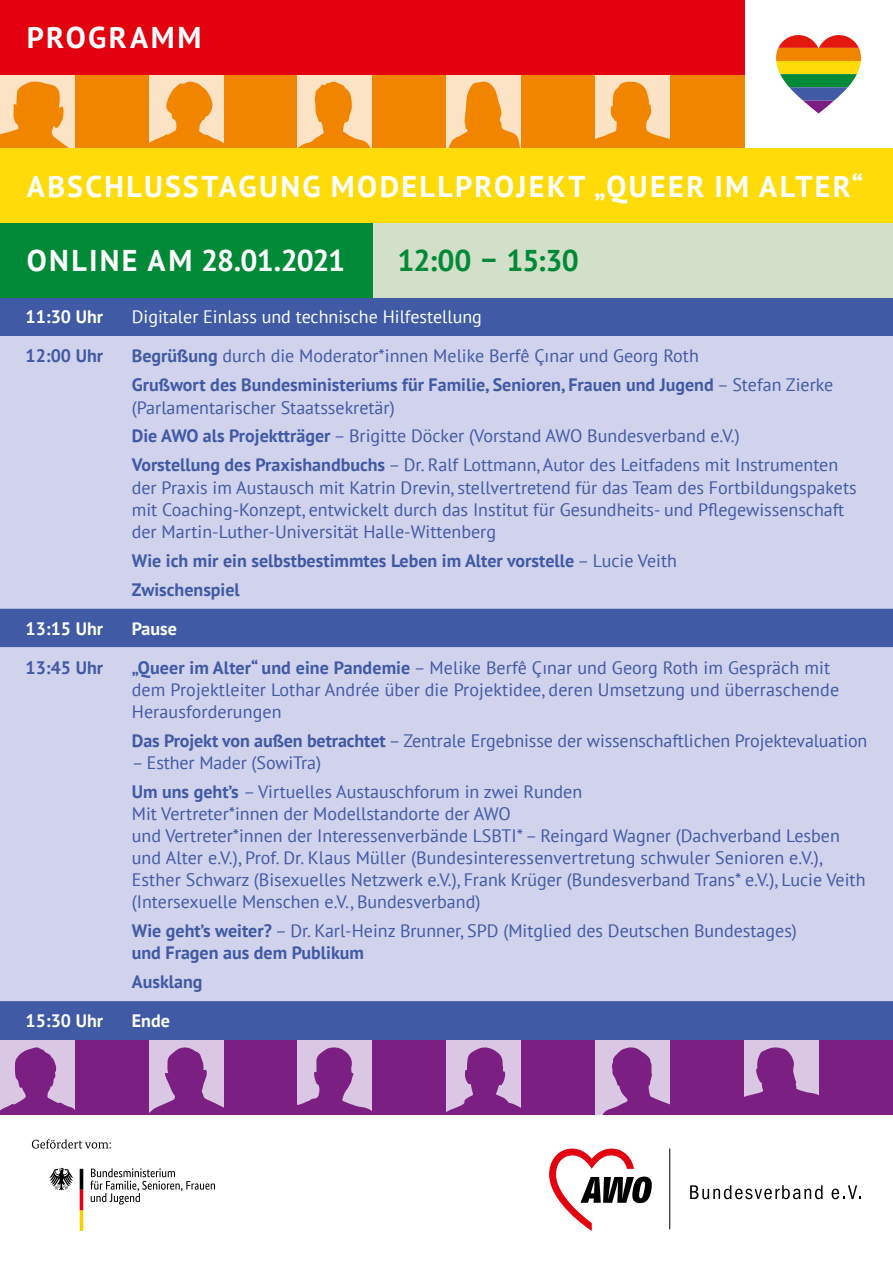
<style>
.page{position:relative;width:893px;height:1263px;background:#fff}
.page>*{position:absolute;margin:0;border:0;box-sizing:border-box;transform-origin:0 0}
.t1{font:700 30px "PT Sans";letter-spacing:.08em;color:#fff}
.t2{font:700 30px "PT Sans";letter-spacing:-.025em;color:#008a37}
.t3{font:18px/22px "PT Sans";color:#415aa6}
.t4{font:700 18px/29px "PT Sans";color:#415aa6}
.t5{font:18px "PT Sans";color:#fff}
.t6{font:700 18px "PT Sans";color:#fff}
.s1{font-weight:400}
.s2{font-weight:700}
</style>
<div class="page">
<div style="left:0;top:74px;width:744px;height:75px;background:#f18500"></div>
<div style="left:0;top:297px;width:893px;height:743px;background:#415aa6"></div>
<div style="left:0;top:336px;width:893px;height:665px;background:#d1d2eb"></div>
<div style="left:372px;top:223px;width:521px;height:74px;background:#d2dfc9"></div>
<div style="left:0;top:1040px;width:893px;height:74px;background:#7b1f82"></div>
<svg style="left:776px;top:35px;width:85px;height:79px"></svg>
<svg style="left:32px;top:1139px;width:79px;height:9px"></svg>
<svg style="left:90px;top:1168px;width:125px;height:36px"></svg>
<svg style="left:49px;top:1168px;width:24px;height:22px"></svg>
<svg style="left:80px;top:1169px;width:3px;height:62px"></svg>
<svg style="left:549px;top:1148px;width:103px;height:83px"></svg>
<hr style="left:669px;top:1148px;width:1px;height:81px;background:#000">
<svg style="left:690px;top:1185px;width:132px;height:14px"></svg>
<svg style="left:832px;top:1185px;width:29px;height:14px"></svg>
<div style="left:446px;top:74px;width:75px;height:75px;background:#fde3c6"></div>
<svg style="left:446px;top:81px;width:75px;height:68px"></svg>
<div style="left:298px;top:74px;width:74px;height:75px;background:#fde3c6"></div>
<svg style="left:298px;top:81px;width:74px;height:68px"></svg>
<div style="left:149px;top:74px;width:74px;height:75px;background:#fde3c6"></div>
<svg style="left:149px;top:81px;width:74px;height:68px"></svg>
<div style="left:0;top:74px;width:74px;height:75px;background:#fde3c6"></div>
<svg style="left:0;top:81px;width:74px;height:68px"></svg>
<div style="left:0;top:223px;width:372px;height:74px;background:#008a37"></div>
<div style="left:298px;top:1040px;width:74px;height:74px;background:#dac7e3"></div>
<svg style="left:298px;top:1047px;width:74px;height:67px"></svg>
<div style="left:149px;top:1040px;width:74px;height:74px;background:#dac7e3"></div>
<svg style="left:149px;top:1047px;width:74px;height:67px"></svg>
<div style="left:446px;top:1040px;width:75px;height:74px;background:#dac7e3"></div>
<svg style="left:446px;top:1047px;width:75px;height:67px"></svg>
<div style="left:0;top:1040px;width:74px;height:74px;background:#dac7e3"></div>
<svg style="left:0;top:1047px;width:74px;height:67px"></svg>
<div style="left:595px;top:1040px;width:75px;height:74px;background:#dac7e3"></div>
<svg style="left:603px;top:1047px;width:67px;height:67px"></svg>
<div style="left:744px;top:1040px;width:75px;height:74px;background:#dac7e3"></div>
<svg style="left:744px;top:1047px;width:75px;height:67px"></svg>
<div style="left:595px;top:74px;width:75px;height:75px;background:#fde3c6"></div>
<svg style="left:595px;top:81px;width:75px;height:68px"></svg>
<div style="left:0;top:0;width:744px;height:74px;background:#e3000f"></div>
<div style="left:0;top:149px;width:893px;height:74px;background:#ffdc09"></div>
<h1 class="t1" style="left:27px;top:18px;width:176px">PROGRAMM</h1>
<h1 class="t1" style="left:27px;top:166px;width:838px">ABSCHLUSSTAGUNG MODELLPROJEKT „QUEER IM ALTER“</h1>
<h1 class="t1" style="left:27px;top:241px;width:320px">ONLINE AM 28.01.2021</h1>
<h1 class="t2" style="left:398px;top:241px;width:183px">12:00 – 15:30</h1>
<p class="t6" style="left:26px;top:305px;width:79px">11:30 Uhr</p>
<p class="t5" style="left:132px;top:306px;width:352px">Digitaler Einlass und technische Hilfestellung</p>
<p class="t4" style="left:26px;top:341px;width:79px">12:00 Uhr</p>
<p class="t4" style="left:132px;top:341px;width:703px">Begrüßung <span class="s1">durch die Moderator*innen Melike Berfê Çınar und Georg Roth<br></span>Grußwort des Bundesministeriums für Familie, Senioren, Frauen und Jugend <span class="s1">– Stefan Zierke</span></p>
<p class="t3" style="left:132px;top:392px;width:708px;line-height:29px">(Parlamentarischer Staatssekretär)<br><span class="s2">Die AWO als Projektträger</span> – Brigitte Döcker (Vorstand AWO Bundesverband e.V.)<br><span class="s2">Vorstellung des Praxishandbuchs</span> – Dr. Ralf Lottmann, Autor des Leitfadens mit Instrumenten</p>
<p class="t3" style="left:132px;top:476px;width:726px">der Praxis im Austausch mit Katrin Drevin, stellvertretend für das Team des Fortbildungspakets mit Coaching-Konzept, entwickelt durch das Institut für Gesundheits- und Pflegewissenschaft der Martin-Luther-Universität Halle-Wittenberg</p>
<p class="t4" style="left:132px;top:545px;width:547px">Wie ich mir ein selbstbestimmtes Leben im Alter vorstelle <span class="s1">– Lucie Veith<br></span>Zwischenspiel</p>
<p class="t6" style="left:26px;top:616px;width:79px">13:15 Uhr</p>
<p class="t6" style="left:132px;top:616px;width:47px">Pause</p>
<p class="t4" style="left:26px;top:652px;width:79px">13:45 Uhr</p>
<p class="t3" style="left:132px;top:656px;width:709px"><span class="s2">„Queer im Alter“ und eine Pandemie</span> – Melike Berfê Çınar und Georg Roth im Gespräch mit dem Projektleiter Lothar Andrée über die Projektidee, deren Umsetzung und überraschende<br>Herausforderungen</p>
<p class="t3" style="left:132px;top:729px;width:737px"><span class="s2">Das Projekt von außen betrachtet</span> – Zentrale Ergebnisse der wissenschaftlichen Projektevaluation</p>
<p class="t3" style="left:132px;top:748px;width:452px;line-height:29px">– Esther Mader (SowiTra)<br><span class="s2">Um uns geht’s</span> – Virtuelles Austauschforum in zwei Runden</p>
<p class="t3" style="left:132px;top:802px;width:735px">Mit Vertreter*innen der Modellstandorte der AWO<br>und Vertreter*innen der Interessenverbände LSBTI* – Reingard Wagner (Dachverband Lesben und Alter e.V.), Prof. Dr. Klaus Müller (Bundesinteressenvertretung schwuler Senioren e.V.), Esther Schwarz (Bisexuelles Netzwerk e.V.), Frank Krüger (Bundesverband Trans* e.V.), Lucie Veith (Intersexuelle Menschen e.V., Bundesverband)</p>
<p class="t3" style="left:132px;top:919px;width:667px"><span class="s2">Wie geht’s weiter?</span> – Dr. Karl-Heinz Brunner, SPD (Mitglied des Deutschen Bundestages) <span class="s2">und Fragen aus dem Publikum</span></p>
<p class="t4" style="left:132px;top:967px;width:72px">Ausklang</p>
<p class="t6" style="left:26px;top:1009px;width:79px">15:30 Uhr</p>
<p class="t6" style="left:132px;top:1009px;width:40px">Ende</p>
</div>
